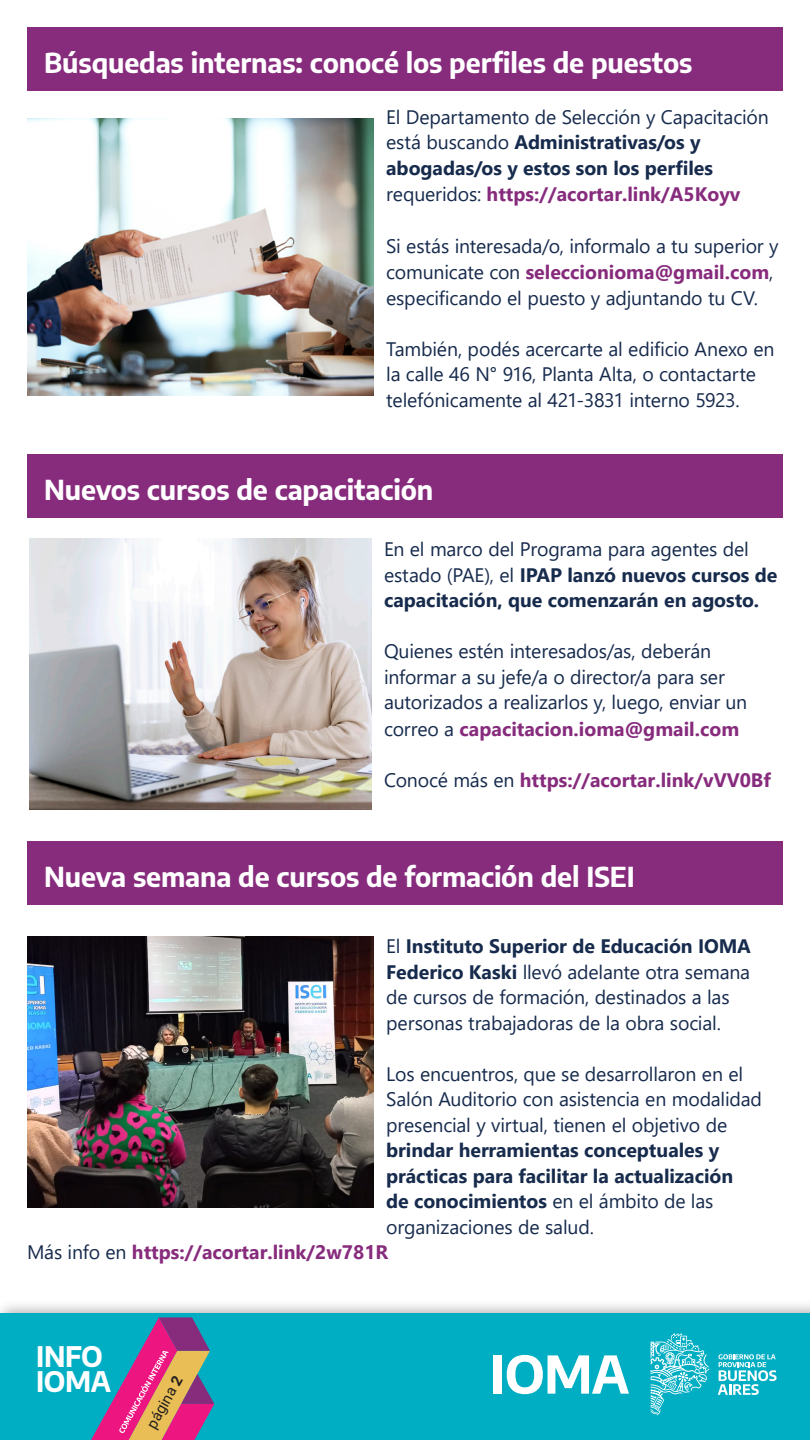
<style>
.page{position:relative;width:810px;height:1440px;background:#fff}
.page>*{position:absolute;margin:0;border:0;box-sizing:border-box;transform-origin:0 0}
.t1{font:700 27.83px/24.1px "Encode Sans";letter-spacing:-.015em;color:#fff}
.t2{font:700 27px "Encode Sans";letter-spacing:-.005em;color:#fff}
.t3{font:19.5px/25.7px "Segoe UI";letter-spacing:-.01em;color:#172b4d}
.t4{font:700 19.5px/25.5px "Segoe UI";letter-spacing:-.005em;color:#172b4d}
.t5{font:700 19.5px "Segoe UI";color:#872b7d}
.t6{font:15px "Roboto";color:#231f20}
.s1{font-weight:700}
.s2{font-weight:700;color:#872b7d}
.s3{font-weight:400}
.s4{font-weight:400;color:#172b4d}
</style>
<div class="page">
<img style="left:0;top:1305px;width:810px;height:9px">
<div style="left:0;top:1314px;width:810px;height:126px;background:#00aec3"></div>
<svg style="left:718px;top:1354px;width:59px;height:41px"></svg>
<svg style="left:651px;top:1333px;width:58px;height:82px"></svg>
<div style="left:494px;top:1355px;width:8px;height:39px;background:#fff"></div>
<svg style="left:507px;top:1355px;width:122px;height:39px"></svg>
<svg style="left:91px;top:1317px;width:123px;height:123px"></svg>
<div style="left:27px;top:28px;width:756px;height:63px;background:#872b7d"></div>
<div style="left:27px;top:454px;width:756px;height:64px;background:#872b7d"></div>
<div style="left:27px;top:841px;width:756px;height:64px;background:#872b7d"></div>
<img style="left:27px;top:118px;width:347px;height:278px">
<img style="left:29px;top:539px;width:342px;height:271px">
<img style="left:27px;top:936px;width:347px;height:271px">
<p class="t2" style="left:44px;top:43px;width:650px">Búsquedas internas: conocé los perfiles de puestos</p>
<p class="t3" style="left:386px;top:102px;width:384px">El Departamento de Selección y Capacitación está buscando <span class="s1">Administrativas/os y abogadas/os y estos son los perfiles </span>requeridos: <span class="s2">https://acortar.link/A5Koyv</span></p>
<p class="t3" style="left:386px;top:231px;width:394px">Si estás interesada/o, informalo a tu superior y comunicate con <span class="s2">seleccionioma@gmail.com</span>, especificando el puesto y adjuntando tu CV.</p>
<p class="t3" style="left:386px;top:334px;width:390px;line-height:25.5px">También, podés acercarte al edificio Anexo en la calle 46 N° 916, Planta Alta, o contactarte telefónicamente al 421-3831 interno 5923.</p>
<p class="t2" style="left:44px;top:470px;width:391px">Nuevos cursos de capacitación</p>
<p class="t4" style="left:384px;top:535px;width:395px"><span class="s3">En el marco del Programa para agentes del estado (PAE), el</span> IPAP lanzó nuevos cursos de capacitación, que comenzarán en agosto.</p>
<p class="t3" style="left:384px;top:637px;width:365px">Quienes estén interesados/as, deberán informar a su jefe/a o director/a para ser autorizados a realizarlos y, luego, enviar un correo a <span class="s2">capacitacion.ioma@gmail.com</span></p>
<p class="t5" style="left:384px;top:762px;width:388px"><span class="s4">Conocé más en</span> https://acortar.link/vVV0Bf</p>
<p class="t2" style="left:44px;top:857px;width:592px">Nueva semana de cursos de formación del ISEI</p>
<p class="t3" style="left:386px;top:932px;width:366px;line-height:25.5px">El <span class="s1">Instituto Superior de Educación IOMA Federico Kaski</span> llevó adelante otra semana de cursos de formación, destinados a las personas trabajadoras de la obra social.</p>
<p class="t3" style="left:386px;top:1059px;width:358px">Los encuentros, que se desarrollaron en el</p>
<p class="t3" style="left:386px;top:1085px;width:377px">Salón Auditorio con asistencia en modalidad</p>
<p class="t3" style="left:386px;top:1110px;width:342px">presencial y virtual, tienen el objetivo de</p>
<p class="t4" style="left:386px;top:1136px;width:335px">brindar herramientas conceptuales y</p>
<p class="t4" style="left:386px;top:1161px;width:348px">prácticas para facilitar la actualización</p>
<p class="t4" style="left:386px;top:1187px;width:329px">de conocimientos <span class="s3">en el ámbito de las</span></p>
<p class="t3" style="left:386px;top:1212px;width:209px">organizaciones de salud.</p>
<p class="t5" style="left:27px;top:1234px;width:363px"><span class="s4">Más info en</span> https://acortar.link/2w781R</p>
<h1 class="t1" style="left:36px;top:1343px;width:77px">INFO<br>IOMA</h1>
<p class="t6" style="left:141px;top:1422px;width:59px;rotate:-61deg">página <span class="s1">2</span></p>
</div>
